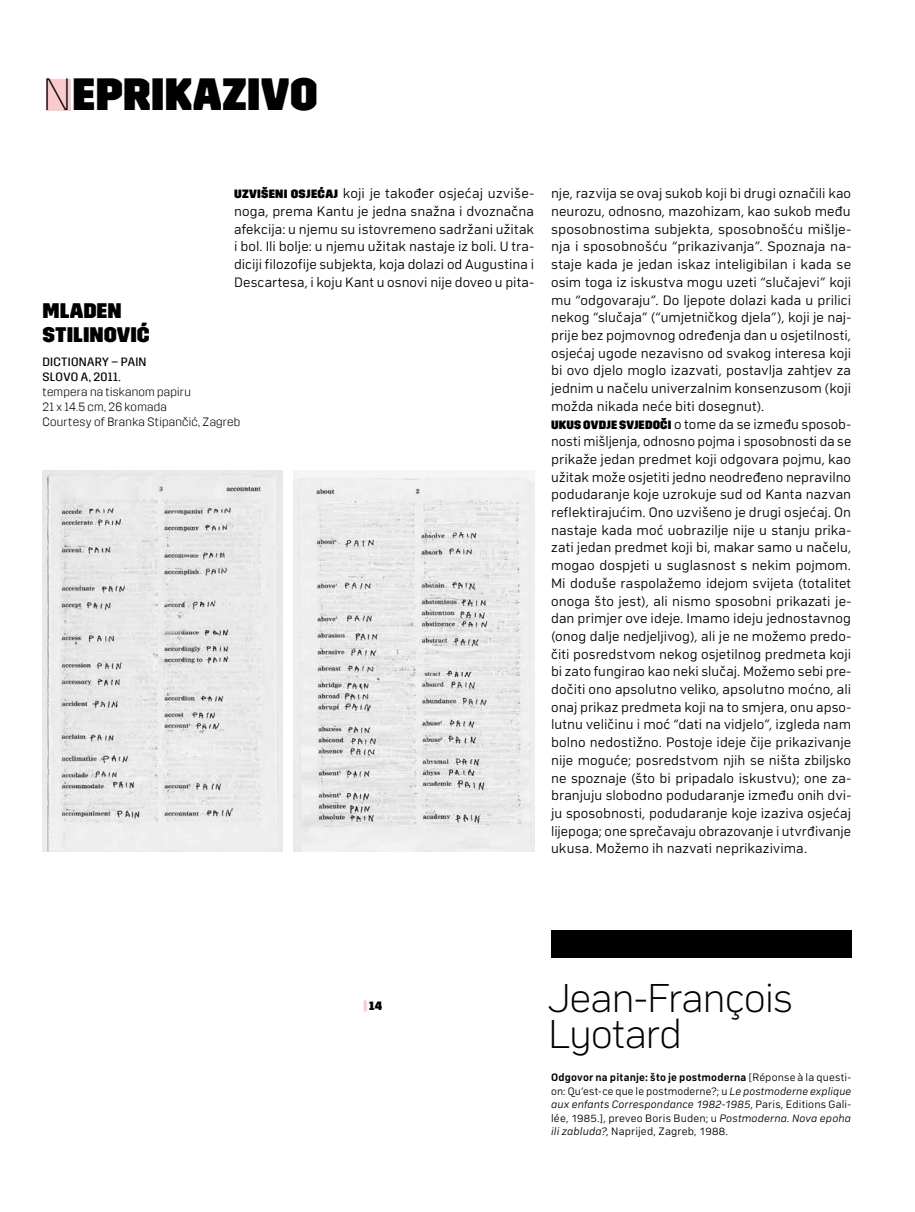
<style>
.page{position:relative;width:915px;height:1212px;background:#fff}
.page>*{position:absolute;margin:0;border:0;box-sizing:border-box;transform-origin:0 0}
.t1{font:700 45px "Trim Web Extra";letter-spacing:-.005em;color:#000}
.t2{font:200 42px/36px "Compasse";letter-spacing:-.025em;color:#000}
.t3{font:700 21px/24px "Trim Web Extra";color:#000}
.t4{font:300 14.25px/17.7px "Compasse";letter-spacing:.005em;color:#000;text-align:justify}
.t5{font:12px/15px "Trim Web Light";letter-spacing:.02em;color:#000}
.t6{font:12px/15px "Trim Web Regular";letter-spacing:.025em;color:#000}
.t7{font:700 12px "Trim Web Extra";color:#000}
.t8{font:300 11.25px/13.5px "Compasse";letter-spacing:.015em;color:#000;text-align:justify}
.s1{font-family:"Trim Web Thin";font-weight:400}
.s2{font-family:"Trim Web Extra";font-weight:700;font-size:12px}
.s3{color:#facbcc}
.s4{font-weight:700}
.s5{font-style:italic}
</style>
<div class="page">
<img style="left:293px;top:475px;width:241px;height:376px">
<img style="left:43px;top:471px;width:240px;height:380px">
<div style="left:47px;top:79px;width:24px;height:31px;background:#facbcc"></div>
<div style="left:551px;top:930px;width:299px;height:28px;background:#000"></div>
<h1 class="t1" style="left:43px;top:69px;width:277px"><span class="s1">N</span>EPRIKAZIVO</h1>
<h3 class="t3" style="left:43px;top:299px;width:109px">MLADEN<br>STILINOVIĆ</h3>
<p class="t4" style="left:234px;top:184px;width:301px"><span class="s2">UZVIŠENI OSJEĆAJ</span> koji je također osjećaj uzviše&shy;noga, prema Kantu je jedna snažna i dvoznačna afekcija: u njemu su istovremeno sadržani užitak i bol. Ili bolje: u njemu užitak nastaje iz boli. U tra&shy;diciji filozofije subjekta, koja dolazi od Augustina i Descartesa, i koju Kant u osnovi nije doveo u pita-</p>
<p class="t6" style="left:43px;top:354px;width:105px">DICTIONARY – PAIN<br>SLOVO A, 2011.</p>
<p class="t5" style="left:43px;top:384px;width:199px">tempera na tiskanom papiru<br>21 x 14.5 cm, 26 komada<br>Courtesy of Branka Stipančić, Zagreb</p>
<p class="t4" style="left:551px;top:184px;width:301px;text-align:left">nje, razvija se ovaj sukob koji bi drugi označili kao neurozu, odnosno, mazohizam, kao sukob među sposobnostima subjekta, sposobnošću mišlje&shy;nja i sposobnošću “prikazivanja”. Spoznaja na&shy;staje kada je jedan iskaz inteligibilan i kada se osim toga iz iskustva mogu uzeti “slučajevi” koji mu “odgovaraju”. Do ljepote dolazi kada u prilici nekog “slučaja” (“umjetničkog djela”), koji je naj&shy;prije bez pojmovnog određenja dan u osjetilnosti, osjećaj ugode nezavisno od svakog interesa koji bi ovo djelo moglo izazvati, postavlja zahtjev za jednim u načelu univerzalnim konsenzusom (koji možda nikada neće biti dosegnut).<br><span class="s2">UKUS OVDJE SVJEDOČI</span> o tome da se između sposob&shy;nosti mišljenja, odnosno pojma i sposobnosti da se prikaže jedan predmet koji odgovara pojmu, kao užitak može osjetiti jedno neodređeno nepravilno podudaranje koje uzrokuje sud od Kanta nazvan reflektirajućim. Ono uzvišeno je drugi osjećaj. On nastaje kada moć uobrazilje nije u stanju prika&shy;zati jedan predmet koji bi, makar samo u načelu, mogao dospjeti u suglasnost s nekim pojmom.<br>Mi doduše raspolažemo idejom svijeta (totalitet onoga što jest), ali nismo sposobni prikazati je&shy;dan primjer ove ideje. Imamo ideju jednostavnog (onog dalje nedjeljivog), ali je ne možemo predo&shy;čiti posredstvom nekog osjetilnog predmeta koji bi zato fungirao kao neki slučaj. Možemo sebi pre&shy;dočiti ono apsolutno veliko, apsolutno moćno, ali onaj prikaz predmeta koji na to smjera, onu apso&shy;lutnu veličinu i moć “dati na vidjelo”, izgleda nam bolno nedostižno. Postoje ideje čije prikazivanje nije moguće; posredstvom njih se ništa zbiljsko ne spoznaje (što bi pripadalo iskustvu); one za&shy;branjuju slobodno podudaranje između onih dvi&shy;ju sposobnosti, podudaranje koje izaziva osjećaj lijepoga; one sprečavaju obrazovanje i utvrđivanje ukusa. Možemo ih nazvati neprikazivima.</p>
<p class="t7" style="left:363px;top:999px;width:21px"><span class="s3">|</span>14</p>
<h2 class="t2" style="left:548px;top:979px;width:246px">Jean-François<br>Lyotard</h2>
<p class="t8" style="left:551px;top:1070px;width:301px"><span class="s4">Odgovor na pitanje: što je postmoderna</span> [Réponse à la questi&shy;on: Qu’est-ce que le postmoderne?; u <span class="s5">Le postmoderne explique aux enfants Correspondance 1982-1985</span>, Paris, Editions Gali&shy;lée, 1985.], preveo Boris Buden; u <span class="s5">Postmoderna. Nova epoha ili zabluda?</span>, Naprijed, Zagreb, 1988.</p>
</div>
